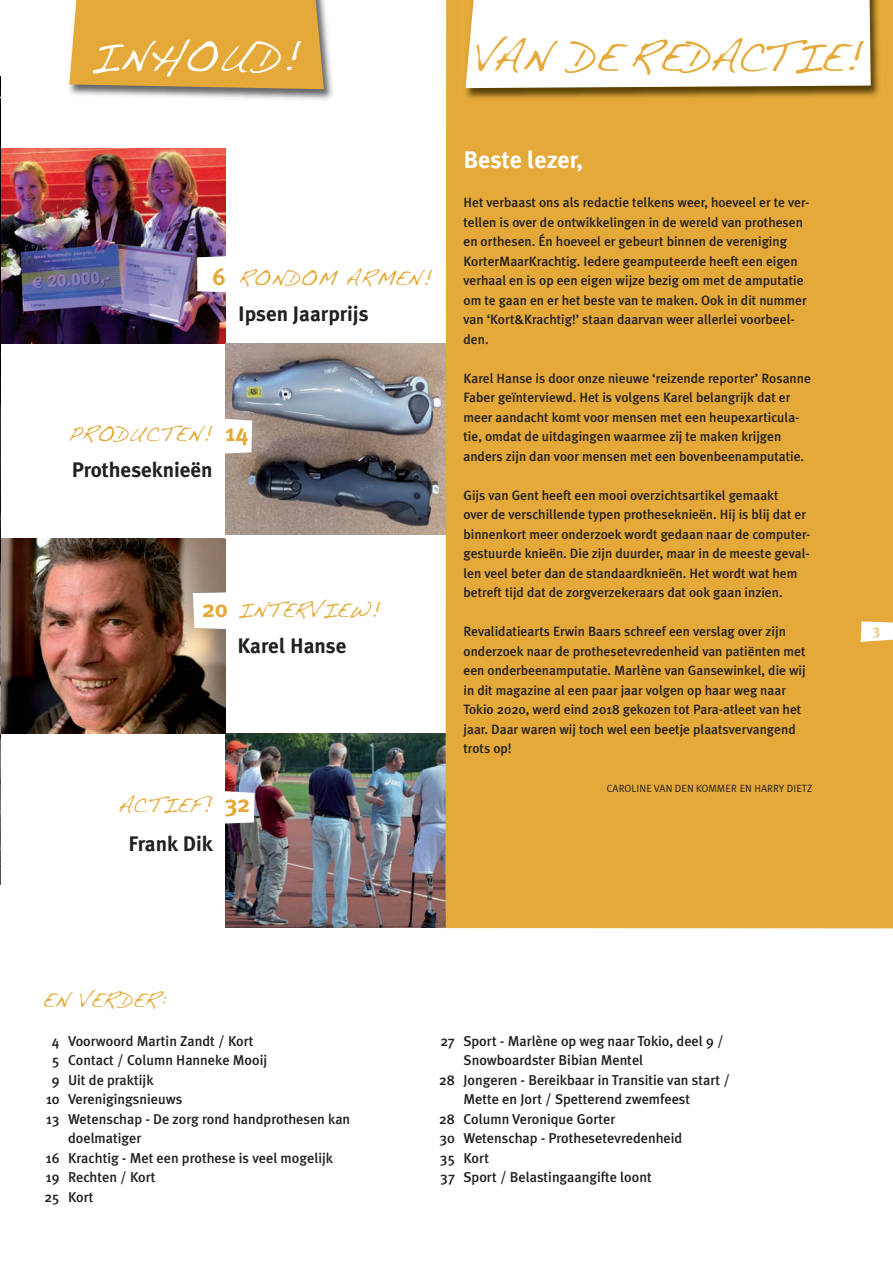
<style>
.page{position:relative;width:893px;height:1263px;background:#fff}
.page>*{position:absolute;margin:0;border:0;box-sizing:border-box;transform-origin:0 0}
.t1{font:42px "Handwriting Dakota";letter-spacing:-.04em;color:#e4a939}
.t2{font:42px "Handwriting Dakota";color:#fff}
.t3{font:700 24px "Meta Plus";color:#fff}
.t4{font:700 24px "Meta Plus";color:#e4a939}
.t5{font:21px "Handwriting Dakota";color:#e4a939}
.t6{font:700 21px "Meta Plus";color:#231f20}
.t7{font:500 14.25px "Meta Plus";color:#231f20}
.t8{font:14.25px "Meta Plus Normal";color:#e4a939}
.t9{font:500 13.5px/19.5px "Meta Plus";color:#231f20}
.t10{font:10.5px "Meta Plus Normal";letter-spacing:.005em;color:#231f20}
.s1{font-family:"Meta Plus";font-weight:700;font-size:24px}
</style>
<div class="page">
<img style="left:1px;top:149px;width:224px;height:195px">
<img style="left:1px;top:539px;width:224px;height:195px">
<img style="left:225px;top:344px;width:220px;height:191px">
<img style="left:225px;top:734px;width:220px;height:194px">
<div style="left:445px;top:0;width:448px;height:928px;background:#e4a939"></div>
<svg style="left:861px;top:621px;width:32px;height:21px"></svg>
<img style="left:69px;top:0;width:264px;height:100px">
<div style="left:69px;top:0;width:255px;height:89px;background:#e4a939"></div>
<svg style="left:225px;top:418px;width:27px;height:36px"></svg>
<svg style="left:197px;top:256px;width:29px;height:36px"></svg>
<svg style="left:193px;top:592px;width:33px;height:37px"></svg>
<img style="left:0;top:77px;width:1px;height:807px">
<svg style="left:0;top:84px;width:1px;height:15px"></svg>
<img style="left:460px;top:0;width:426px;height:103px">
<svg style="left:466px;top:0;width:405px;height:88px"></svg>
<svg style="left:225px;top:791px;width:30px;height:33px"></svg>
<h1 class="t2" style="left:90px;top:44px;width:213px">INHOUD!</h1>
<h2 class="t4" style="left:213px;top:268px;width:15px">6</h2>
<h3 class="t5" style="left:238px;top:272px;width:196px">RONDOM ARMEN!</h3>
<h3 class="t6" style="left:238px;top:306px;width:132px">Ipsen Jaarprijs</h3>
<h3 class="t5" style="left:68px;top:428px;width:146px">PRODUCTEN!</h3>
<h3 class="t6" style="left:72px;top:462px;width:142px">Protheseknieën</h3>
<h2 class="t4" style="left:225px;top:424px;width:25px">14</h2>
<h2 class="t4" style="left:202px;top:599px;width:28px">20</h2>
<h3 class="t5" style="left:238px;top:603px;width:145px">INTERVIEW!</h3>
<h3 class="t6" style="left:238px;top:637px;width:110px">Karel Hanse</h3>
<h3 class="t5" style="left:118px;top:798px;width:134px">ACTIEF! <span class="s1">32</span></h3>
<h3 class="t6" style="left:129px;top:835px;width:86px">Frank Dik</h3>
<h1 class="t1" style="left:473px;top:44px;width:392px">VAN DE REDACTIE!</h1>
<h2 class="t3" style="left:463px;top:151px;width:121px">Beste lezer,</h2>
<p class="t9" style="left:463px;top:194px;width:347px">Het verbaast ons als redactie telkens weer, hoeveel er te ver&shy;tellen is over de ontwikkelingen in de wereld van prothesen en orthesen. Én hoeveel er gebeurt binnen de vereniging KorterMaarKrachtig. Iedere geamputeerde heeft een eigen verhaal en is op een eigen wijze bezig om met de amputatie om te gaan en er het beste van te maken. Ook in dit nummer van ‘Kort&amp;Krachtig!’ staan daarvan weer allerlei voorbeel&shy;den.</p>
<p class="t9" style="left:463px;top:369px;width:349px">Karel Hanse is door onze nieuwe ‘reizende reporter’ Rosanne Faber geïnterviewd. Het is volgens Karel belangrijk dat er meer aandacht komt voor mensen met een heupexarticula&shy;tie, omdat de uitdagingen waarmee zij te maken krijgen anders zijn dan voor mensen met een bovenbeenamputatie.</p>
<p class="t9" style="left:463px;top:486px;width:348px">Gijs van Gent heeft een mooi overzichtsartikel gemaakt<br>over de verschillende typen protheseknieën. Hij is blij dat er binnenkort meer onderzoek wordt gedaan naar de computer&shy;gestuurde knieën. Die zijn duurder, maar in de meeste geval&shy;len veel beter dan de standaardknieën. Het wordt wat hem betreft tijd dat de zorgverzekeraars dat ook gaan inzien.</p>
<p class="t9" style="left:463px;top:623px;width:344px">Revalidatiearts Erwin Baars schreef een verslag over zijn onderzoek naar de prothesetevredenheid van patiënten met een onderbeenamputatie. Marlène van Gansewinkel, die wij in dit magazine al een paar jaar volgen op haar weg naar Tokio 2020, werd eind 2018 gekozen tot Para-atleet van het jaar. Daar waren wij toch wel een beetje plaatsvervangend trots op!</p>
<p class="t10" style="left:607px;top:785px;width:207px">CAROLINE VAN DEN KOMMER EN HARRY DIETZ</p>
<p class="t8" style="left:873px;top:625px;width:9px">3</p>
<h3 class="t5" style="left:43px;top:993px;width:125px">EN VERDER:</h3>
<p class="t7" style="left:52px;top:1035px;width:203px">4 Voorwoord Martin Zandt / Kort</p>
<p class="t7" style="left:52px;top:1055px;width:216px">5 Contact / Column Hanneke Mooij</p>
<p class="t7" style="left:52px;top:1074px;width:103px">9 Uit de praktijk</p>
<p class="t7" style="left:46px;top:1094px;width:138px">10 Verenigingsnieuws</p>
<p class="t7" style="left:46px;top:1113px;width:305px">13 Wetenschap - De zorg rond handprothesen kan</p>
<p class="t7" style="left:68px;top:1133px;width:75px">doelmatiger</p>
<p class="t7" style="left:46px;top:1152px;width:289px">16 Krachtig - Met een prothese is veel mogelijk</p>
<p class="t7" style="left:46px;top:1172px;width:111px">19 Rechten / Kort</p>
<p class="t7" style="left:45px;top:1191px;width:51px">25 Kort</p>
<p class="t7" style="left:440px;top:1035px;width:285px">27 Sport - Marlène op weg naar Tokio, deel 9 /</p>
<p class="t7" style="left:463px;top:1055px;width:181px">Snowboardster Bibian Mentel</p>
<p class="t7" style="left:439px;top:1074px;width:292px">28 Jongeren - Bereikbaar in Transitie van start /</p>
<p class="t7" style="left:463px;top:1094px;width:228px">Mette en Jort / Spetterend zwemfeest</p>
<p class="t7" style="left:439px;top:1113px;width:178px">28 Column Veronique Gorter</p>
<p class="t7" style="left:440px;top:1133px;width:244px">30 Wetenschap - Prothesetevredenheid</p>
<p class="t7" style="left:440px;top:1152px;width:50px">35 Kort</p>
<p class="t7" style="left:441px;top:1172px;width:213px">37 Sport / Belastingaangifte loont</p>
</div>
